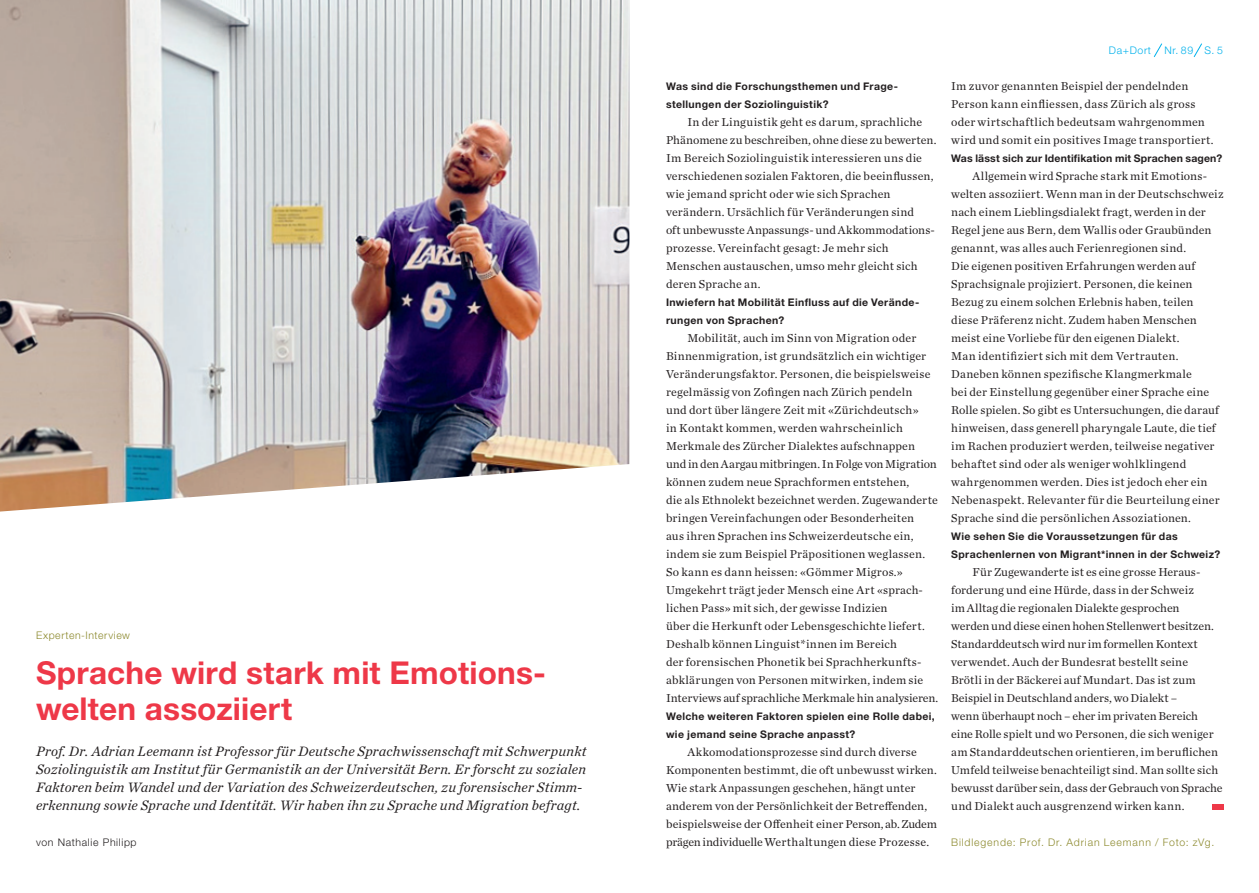
<style>
.page{position:relative;width:1259px;height:893px;background:#fff}
.page>*{position:absolute;margin:0;border:0;box-sizing:border-box;transform-origin:0 0}
.t1{font:700 31.5px/36px "Helvetica Neue LT Std";letter-spacing:.005em;color:#ee3848}
.t2{font:italic 14.25px/18px "Chronicle Text G1";letter-spacing:.015em;color:#231f20}
.t3{font:12px/18px "Chronicle Text G1";letter-spacing:.01em;color:#231f20}
.t4{font:700 10.5px/18px "Helvetica Neue LT Std";letter-spacing:.035em;color:#231f20}
.t5{font:300 10.5px "Helvetica Neue LT Std";letter-spacing:.075em;color:#8d8a2f}
.t6{font:700 10.5px "Helvetica Neue LT Std";letter-spacing:.015em;color:#231f20}
.t7{font:300 10.5px "Helvetica Neue LT Std";letter-spacing:.06em;color:#231f20}
.t8{font:300 10.5px "Helvetica Neue LT Std";letter-spacing:.06em;color:#00b1ec}
</style>
<div class="page">
<svg style="left:1153px;top:43px;width:9px;height:14px"></svg>
<svg style="left:1193px;top:43px;width:9px;height:14px"></svg>
<img style="left:0;top:0;width:629px;height:512px">
<div style="left:1212px;top:804px;width:11px;height:6px;background:#ee3848"></div>
<p class="t5" style="left:36px;top:629px;width:96px">Experten-Interview</p>
<h1 class="t1" style="left:36px;top:654px;width:511px">Sprache wird stark mit Emotions&shy;welten assoziiert</h1>
<p class="t2" style="left:36px;top:741px;width:552px">Prof. Dr. Adrian Leemann ist Professor für Deutsche Sprachwissenschaft mit Schwerpunkt Soziolinguistik am Institut für Germanistik an der Universität Bern. Er forscht zu sozialen Faktoren beim Wandel und der Variation des Schweizerdeutschen, zu forensischer Stimm&shy;erkennung sowie Sprache und Identität. Wir haben ihn zu Sprache und Migration befragt.</p>
<p class="t7" style="left:36px;top:836px;width:102px">von Nathalie Philipp</p>
<p class="t4" style="left:666px;top:77px;width:233px">Was sind die Forschungsthemen und Frage&shy;stellungen der Soziolinguistik?</p>
<p class="t3" style="left:666px;top:112px;width:272px;text-indent:21px">In der Linguistik geht es darum, sprachliche Phänomene zu beschreiben, ohne diese zu bewerten.<br>Im Bereich Soziolinguistik interessieren uns die verschiedenen sozialen Faktoren, die beeinflussen, wie jemand spricht oder wie sich Sprachen verändern. Ursächlich für Veränderungen sind<br>oft unbewusste Anpassungs- und Akkommodations&shy;prozesse. Vereinfacht gesagt: Je mehr sich Menschen austauschen, umso mehr gleicht sich deren Sprache an.</p>
<p class="t4" style="left:666px;top:293px;width:255px">Inwiefern hat Mobilität Einfluss auf die Verände&shy;rungen von Sprachen?</p>
<p class="t3" style="left:666px;top:328px;width:274px;text-indent:21px">Mobilität, auch im Sinn von Migration oder Binnenmigration, ist grundsätzlich ein wichtiger Veränderungsfaktor. Personen, die beispielsweise regelmässig von Zofingen nach Zürich pendeln<br>und dort über längere Zeit mit «Zürichdeutsch»<br>in Kontakt kommen, werden wahrscheinlich Merkmale des Zürcher Dialektes aufschnappen<br>und in den Aargau mitbringen. In Folge von Migration können zudem neue Sprachformen entstehen,<br>die als Ethnolekt bezeichnet werden. Zugewanderte bringen Vereinfachungen oder Besonderheiten<br>aus ihren Sprachen ins Schweizerdeutsche ein, indem sie zum Beispiel Präpositionen weglassen.<br>So kann es dann heissen: «Gömmer Migros.» Umgekehrt trägt jeder Mensch eine Art «sprach&shy;lichen Pass» mit sich, der gewisse Indizien<br>über die Herkunft oder Lebensgeschichte liefert.<br>Deshalb können Linguist*innen im Bereich<br>der forensischen Phonetik bei Sprachherkunfts&shy;abklärungen von Personen mitwirken, indem sie Interviews auf sprachliche Merkmale hin analysieren.</p>
<p class="t4" style="left:666px;top:707px;width:270px">Welche weiteren Faktoren spielen eine Rolle dabei, wie jemand seine Sprache anpasst?</p>
<p class="t3" style="left:666px;top:742px;width:272px;text-indent:21px">Akkomodationsprozesse sind durch diverse Komponenten bestimmt, die oft unbewusst wirken.<br>Wie stark Anpassungen geschehen, hängt unter anderem von der Persönlichkeit der Betreffenden, beispielsweise der Offenheit einer Person, ab. Zudem prägen individuelle Werthaltungen diese Prozesse.</p>
<p class="t8" style="left:1109px;top:44px;width:44px">Da+Dort</p>
<p class="t8" style="left:1164px;top:44px;width:60px">Nr. 89 S. 5</p>
<p class="t3" style="left:951px;top:76px;width:264px">Im zuvor genannten Beispiel der pendelnden Person kann einfliessen, dass Zürich als gross oder wirtschaftlich bedeutsam wahrgenommen wird und somit ein positives Image transportiert.</p>
<p class="t6" style="left:951px;top:152px;width:272px">Was lässt sich zur Identifikation mit Sprachen sagen?</p>
<p class="t3" style="left:951px;top:166px;width:274px;text-indent:21px">Allgemein wird Sprache stark mit Emotions&shy;welten assoziiert. Wenn man in der Deutschschweiz nach einem Lieblingsdialekt fragt, werden in der Regel jene aus Bern, dem Wallis oder Graubünden genannt, was alles auch Ferienregionen sind.<br>Die eigenen positiven Erfahrungen werden auf Sprachsignale projiziert. Personen, die keinen Bezug zu einem solchen Erlebnis haben, teilen diese Präferenz nicht. Zudem haben Menschen meist eine Vorliebe für den eigenen Dialekt.<br>Man identifiziert sich mit dem Vertrauten.<br>Daneben können spezifische Klangmerkmale<br>bei der Einstellung gegenüber einer Sprache eine Rolle spielen. So gibt es Untersuchungen, die darauf hinweisen, dass generell pharyngale Laute, die tief im Rachen produziert werden, teilweise negativer behaftet sind oder als weniger wohlklingend wahrgenommen werden. Dies ist jedoch eher ein Nebenaspekt. Relevanter für die Beurteilung einer Sprache sind die persönlichen Assoziationen.</p>
<p class="t4" style="left:951px;top:527px;width:271px">Wie sehen Sie die Voraussetzungen für das<br>Sprachenlernen von Migrant*innen in der Schweiz?</p>
<p class="t3" style="left:951px;top:562px;width:273px;text-indent:21px">Für Zugewanderte ist es eine grosse Heraus&shy;forderung und eine Hürde, dass in der Schweiz<br>im Alltag die regionalen Dialekte gesprochen<br>werden und diese einen hohen Stellenwert besitzen.<br>Standarddeutsch wird nur im formellen Kontext verwendet. Auch der Bundesrat bestellt seine<br>Brötli in der Bäckerei auf Mundart. Das ist zum Beispiel in Deutschland anders, wo Dialekt –<br>wenn überhaupt noch – eher im privaten Bereich eine Rolle spielt und wo Personen, die sich weniger am Standarddeutschen orientieren, im beruflichen Umfeld teilweise benachteiligt sind. Man sollte sich bewusst darüber sein, dass der Gebrauch von Sprache und Dialekt auch ausgrenzend wirken kann.</p>
<p class="t5" style="left:951px;top:836px;width:265px">Bildlegende: Prof. Dr. Adrian Leemann / Foto: zVg.</p>
</div>
